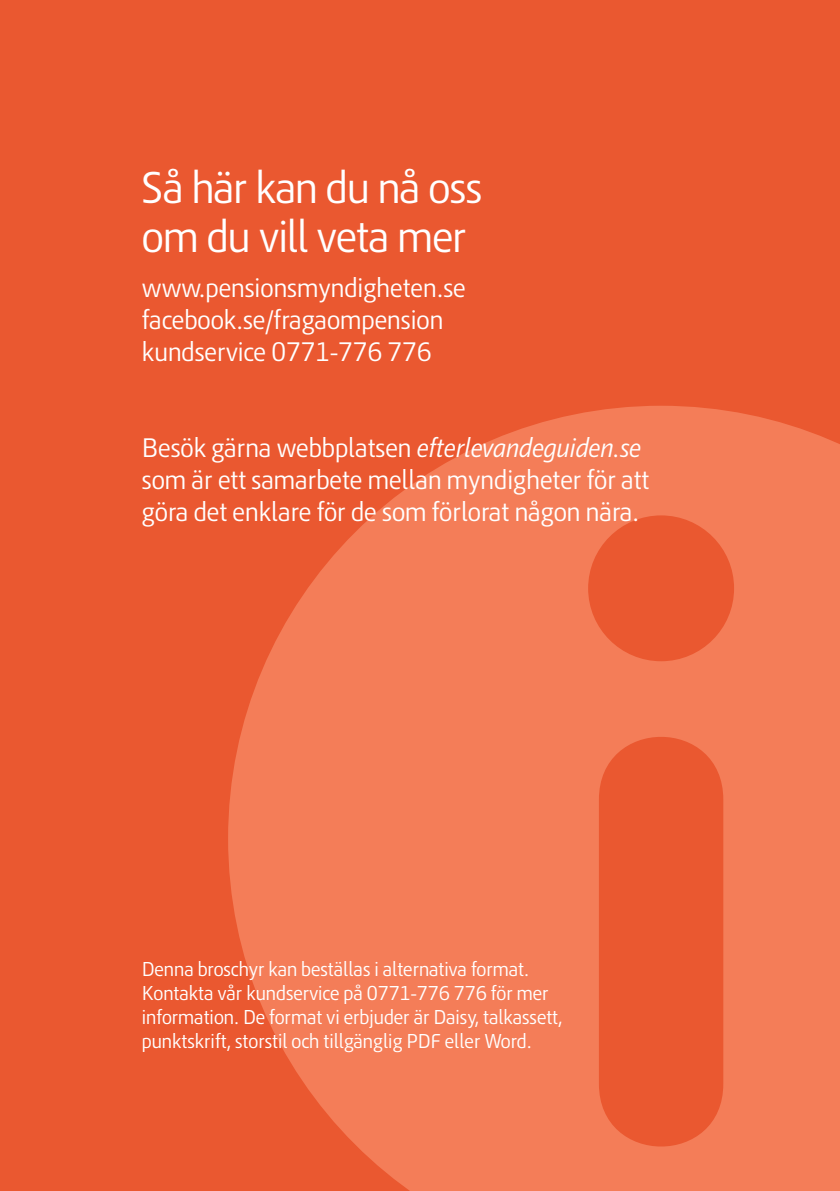
<style>
.page{position:relative;width:840px;height:1191px;background:#fff}
.page>*{position:absolute;margin:0;border:0;box-sizing:border-box;transform-origin:0 0}
.t1{font:40px/48px "Pensio Sans";letter-spacing:-.025em;color:#fff}
.t2{font:24px/32px "Pensio Sans";color:#fff}
.t3{font:18px/24px "Pensio Sans";color:#fff}
.s1{font-style:italic}
</style>
<div class="page">
<div style="left:0;top:0;width:839px;height:1191px;background:#ea5830"></div>
<svg style="left:228px;top:406px;width:611px;height:785px;fill:#f47d58"></svg>
<h2 class="t1" style="left:142px;top:163px;width:341px">Så här kan du nå oss om du vill veta mer</h2>
<p class="t2" style="left:142px;top:270px;width:325px">www.pensionsmyndigheten.se facebook.se/fragaompension kundservice 0771-776 776</p>
<p class="t2" style="left:142px;top:430px;width:509px">Besök gärna webbplatsen <span class="s1">efterlevandeguiden.se </span>som är ett samarbete mellan myndigheter för att göra det enklare för de som förlorat någon nära.</p>
<p class="t3" style="left:142px;top:956px;width:422px">Denna broschyr kan beställas i alternativa format.<br>Kontakta vår kundservice på 0771-776 776 för mer information. De format vi erbjuder är Daisy, talkassett, punktskrift, storstil och tillgänglig PDF eller Word.</p>
</div>
